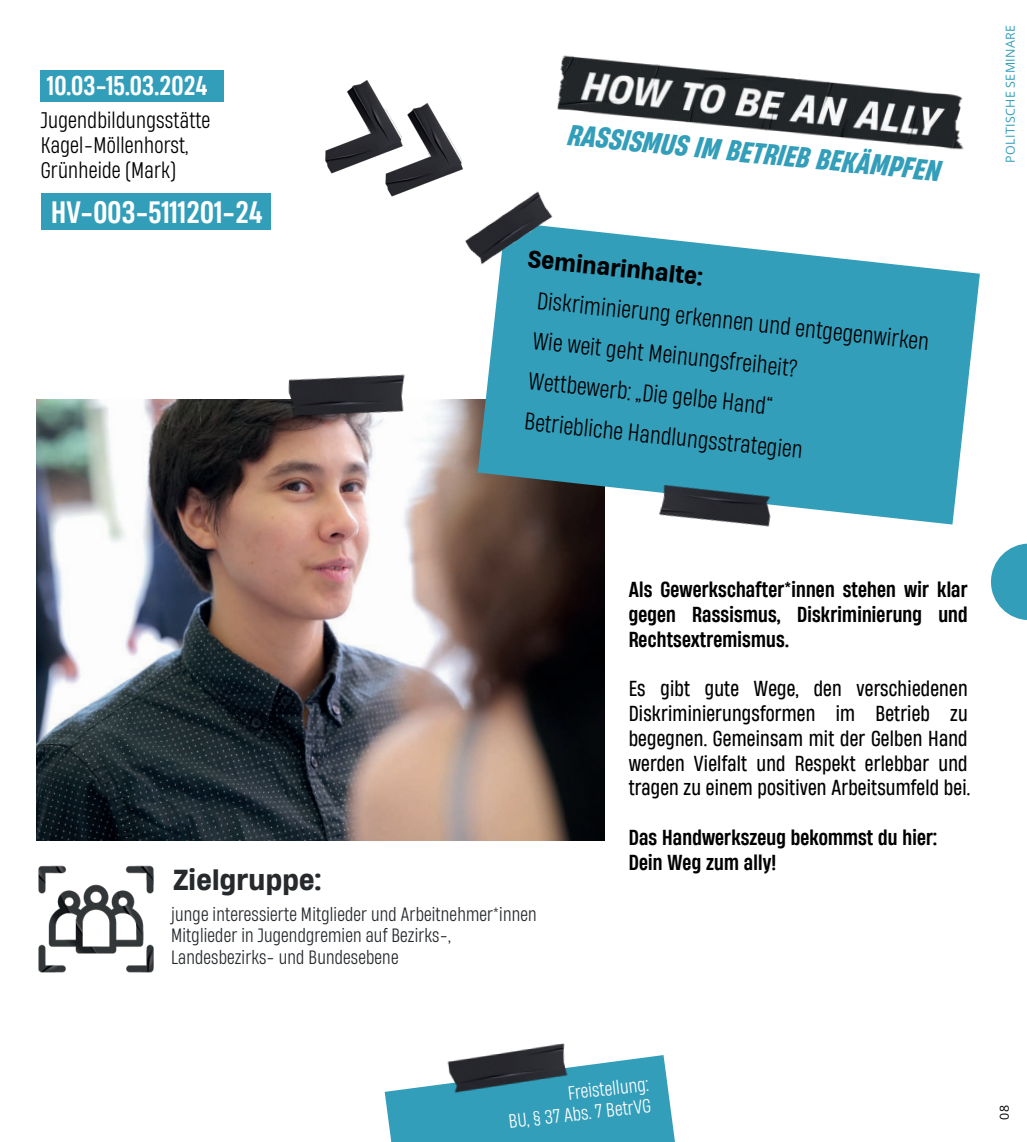
<style>
.page{position:relative;width:1027px;height:1142px;background:#fff}
.page>*{position:absolute;margin:0;border:0;box-sizing:border-box;transform-origin:0 0}
.t1{font:500 28.8px "Heading Now 55";letter-spacing:.01em;color:#fff}
.t2{font:27.68px "Heading Now Italic Variable";color:#339eba}
.t3{font:500 27px "Heading Now 65";letter-spacing:.01em;color:#262a2d}
.t4{font:500 25.2px "Heading Now 55";letter-spacing:.01em;color:#fff}
.t5{font:22.5px/40.5px "Heading Now 53";color:#000001}
.t6{font:500 22.5px "Heading Now 65";color:#000001}
.t7{font:20.93px/25.2px "Heading Now 53";letter-spacing:.01em;color:#000001}
.t8{font:20.25px/24.8px "Heading Now 54";letter-spacing:.01em;color:#000001}
.t9{font:500 20.25px/24.8px "Heading Now 55";letter-spacing:.01em;color:#000001;text-align:justify}
.t10{font:18px/21.6px "Heading Now 53";letter-spacing:.01em;color:#262a2d}
.t11{font:18px/21.8px "Heading Now 53";color:#fff;text-align:right}
.t12{font:12.38px "Open Sans";letter-spacing:.025em;color:#339eba}
.t13{font:12.38px "Open Sans";color:#000001}
</style>
<div class="page">
<img style="left:557px;top:55px;width:407px;height:95px">
<img style="left:325px;top:80px;width:138px;height:117px">
<svg style="left:385px;top:1055px;width:290px;height:87px;background:#4caac2"></svg>
<img style="left:422px;top:1043px;width:168px;height:55px">
<img style="left:37px;top:400px;width:567px;height:440px">
<div style="left:41px;top:70px;width:183px;height:32px;background:#339eba"></div>
<div style="left:41px;top:193px;width:230px;height:36px;background:#339eba"></div>
<svg style="left:478px;top:229px;width:502px;height:295px;background:#4ca4bb"></svg>
<img style="left:443px;top:180px;width:130px;height:97px">
<img style="left:636px;top:468px;width:161px;height:59px">
<img style="left:262px;top:374px;width:165px;height:54px">
<img style="left:36px;top:826px;width:146px;height:147px">
<svg style="left:991px;top:543px;width:36px;height:77px"></svg>
<p class="t4" style="left:47px;top:68px;width:162px">10.03-15.03.2024</p>
<p class="t7" style="left:41px;top:107px;width:171px">Jugendbildungsstätte<br>Kagel-Möllenhorst,<br>Grünheide (Mark)</p>
<h1 class="t1" style="left:51px;top:192px;width:213px">HV-003-5111201-24</h1>
<h2 class="t2" style="left:571px;top:116px;width:375px;rotate:6deg">RASSISMUS IM BETRIEB BEKÄMPFEN</h2>
<p class="t6" style="left:530px;top:242px;width:177px;rotate:6deg">Seminarinhalte:</p>
<p class="t5" style="left:539px;top:279px;width:395px;rotate:6deg">Diskriminierung erkennen und entgegenwirken Wie weit geht Meinungsfreiheit?<br>Wettbewerb: „Die gelbe Hand“<br>Betriebliche Handlungsstrategien</p>
<p class="t12" style="left:1002px;top:162px;width:139px;rotate:-90deg">POLITISCHE SEMINARE</p>
<h3 class="t3" style="left:173px;top:860px;width:149px">Zielgruppe:</h3>
<p class="t10" style="left:171px;top:902px;width:367px">junge interessierte Mitglieder und Arbeitnehmer*innen<br>Mitglieder in Jugendgremien auf Bezirks-,<br>Landesbezirks- und Bundesebene</p>
<p class="t9" style="left:629px;top:577px;width:340px">Als Gewerkschafter*innen stehen wir klar gegen Rassismus, Diskriminierung und Rechtsextremismus.</p>
<p class="t8" style="left:629px;top:676px;width:343px">Es gibt gute Wege, den verschiedenen Diskriminierungsformen im Betrieb zu begegnen. Gemeinsam mit der Gelben Hand werden Vielfalt und Respekt erlebbar und tragen zu einem positiven Arbeitsumfeld bei.</p>
<p class="t9" style="left:629px;top:824px;width:310px">Das Handwerkszeug bekommst du hier:<br>Dein Weg zum ally!</p>
<p class="t11" style="left:505px;top:1087px;width:144px;rotate:-6deg">Freistellung:<br>BU, § 37 Abs. 7 BetrVG</p>
<p class="t13" style="left:996px;top:1119px;width:16px;rotate:-90deg">08</p>
</div>
